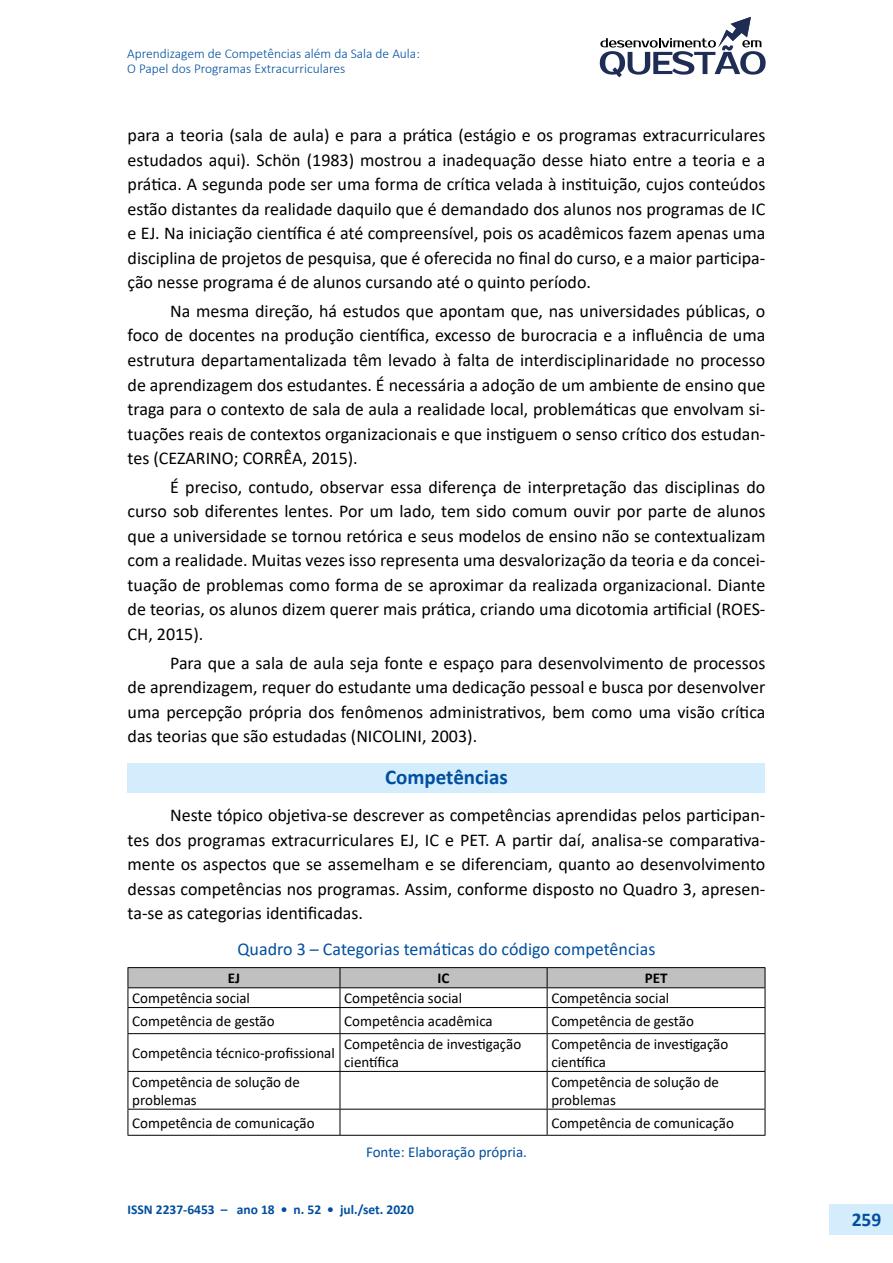
<style>
.page{position:relative;width:893px;height:1263px;background:#fff}
.page>*{position:absolute;margin:0;border:0;box-sizing:border-box;transform-origin:0 0}
.t1{font:700 21px "Calibri";color:#004f9f}
.t2{font:700 19.5px "Calibri";color:#004f9f}
.t3{font:18px/24.5px "Calibri";color:#000;text-align:justify}
.t4{font:18px "Calibri";color:#004f9f}
.t5{font:15px/18px "Calibri";color:#000}
.t6{font:15px "Calibri";color:#004f9f}
.t7{font:700 15px "Calibri";color:#000}
.t8{font:300 13.5px/15px "Calibri";color:#004f9f}
.t9{font:700 13.5px "Calibri";color:#004f9f}
</style>
<div class="page">
<div style="left:829px;top:1204px;width:64px;height:30px;background:#d4edfc"></div>
<svg style="left:600px;top:17px;width:166px;height:60px"></svg>
<div style="left:128px;top:763px;width:637px;height:29px;background:#d4edfc"></div>
<hr style="left:128px;top:1033px;width:212px;height:1px;background:#000">
<hr style="left:340px;top:1033px;width:207px;height:1px;background:#000">
<hr style="left:547px;top:1033px;width:218px;height:1px;background:#000">
<hr style="left:128px;top:1071px;width:212px;height:1px;background:#000">
<hr style="left:340px;top:1071px;width:207px;height:1px;background:#000">
<hr style="left:547px;top:1071px;width:218px;height:1px;background:#000">
<hr style="left:128px;top:1109px;width:212px;height:1px;background:#000">
<hr style="left:340px;top:1109px;width:207px;height:1px;background:#000">
<hr style="left:547px;top:1109px;width:218px;height:1px;background:#000">
<hr style="left:128px;top:1135px;width:212px;height:1px;background:#000">
<hr style="left:340px;top:1135px;width:207px;height:1px;background:#000">
<hr style="left:547px;top:1135px;width:218px;height:1px;background:#000">
<hr style="left:128px;top:1034px;width:1px;height:37px;background:#000">
<hr style="left:128px;top:1072px;width:1px;height:37px;background:#000">
<svg style="left:128px;top:1109px;width:1px;height:26px"></svg>
<svg style="left:128px;top:967px;width:638px;height:66px"></svg>
<hr style="left:340px;top:1034px;width:1px;height:37px;background:#000">
<hr style="left:547px;top:1034px;width:1px;height:37px;background:#000">
<hr style="left:765px;top:1034px;width:1px;height:37px;background:#000">
<hr style="left:340px;top:1072px;width:1px;height:37px;background:#000">
<hr style="left:547px;top:1072px;width:1px;height:37px;background:#000">
<hr style="left:765px;top:1072px;width:1px;height:37px;background:#000">
<svg style="left:340px;top:1109px;width:1px;height:26px"></svg>
<svg style="left:547px;top:1109px;width:1px;height:26px"></svg>
<svg style="left:765px;top:1109px;width:1px;height:26px"></svg>
<p class="t8" style="left:127px;top:46px;width:294px">Aprendizagem de Competências além da Sala de Aula:<br>O Papel dos Programas Extracurriculares</p>
<p class="t3" style="left:128px;top:122px;width:639px">para a teoria (sala de aula) e para a prática (estágio e os programas extracurriculares estudados aqui). Schön (1983) mostrou a inadequação desse hiato entre a teoria e a prática. A segunda pode ser uma forma de crítica velada à instituição, cujos conteúdos estão distantes da realidade daquilo que é demandado dos alunos nos programas de IC e EJ. Na iniciação científica é até compreensível, pois os acadêmicos fazem apenas uma disciplina de projetos de pesquisa, que é oferecida no final do curso, e a maior participa&shy;ção nesse programa é de alunos cursando até o quinto período.</p>
<p class="t3" style="left:128px;top:298px;width:639px;text-indent:43px">Na mesma direção, há estudos que apontam que, nas universidades públicas, o foco de docentes na produção científica, excesso de burocracia e a influência de uma estrutura departamentalizada têm levado à falta de interdisciplinaridade no processo de aprendizagem dos estudantes. É necessária a adoção de um ambiente de ensino que traga para o contexto de sala de aula a realidade local, problemáticas que envolvam si&shy;tuações reais de contextos organizacionais e que instiguem o senso crítico dos estudan&shy;tes (CEZARINO; CORRÊA, 2015).</p>
<p class="t3" style="left:128px;top:474px;width:639px;text-indent:43px">É preciso, contudo, observar essa diferença de interpretação das disciplinas do curso sob diferentes lentes. Por um lado, tem sido comum ouvir por parte de alunos que a universidade se tornou retórica e seus modelos de ensino não se contextualizam com a realidade. Muitas vezes isso representa uma desvalorização da teoria e da concei&shy;tuação de problemas como forma de se aproximar da realizada organizacional. Diante de teorias, os alunos dizem querer mais prática, criando uma dicotomia artificial (ROES-CH, 2015).</p>
<p class="t3" style="left:128px;top:650px;width:639px;text-indent:43px">Para que a sala de aula seja fonte e espaço para desenvolvimento de processos de aprendizagem, requer do estudante uma dedicação pessoal e busca por desenvolver uma percepção própria dos fenômenos administrativos, bem como uma visão crítica das teorias que são estudadas (NICOLINI, 2003).</p>
<p class="t1" style="left:385px;top:762px;width:124px">Competências</p>
<p class="t3" style="left:128px;top:803px;width:639px;text-indent:43px">Neste tópico objetiva-se descrever as competências aprendidas pelos participan&shy;tes dos programas extracurriculares EJ, IC e PET. A partir daí, analisa-se comparativa&shy;mente os aspectos que se assemelham e se diferenciam, quanto ao desenvolvimento dessas competências nos programas. Assim, conforme disposto no Quadro 3, apresen&shy;ta-se as categorias identificadas.</p>
<p class="t4" style="left:238px;top:936px;width:419px">Quadro 3 – Categorias temáticas do código competências</p>
<p class="t7" style="left:228px;top:968px;width:14px">EJ</p>
<p class="t7" style="left:438px;top:968px;width:13px">IC</p>
<p class="t7" style="left:645px;top:968px;width:24px">PET</p>
<p class="t5" style="left:132px;top:989px;width:119px">Competência social</p>
<p class="t5" style="left:344px;top:989px;width:119px">Competência social</p>
<p class="t5" style="left:551px;top:989px;width:119px">Competência social</p>
<p class="t5" style="left:132px;top:1012px;width:144px">Competência de gestão</p>
<p class="t5" style="left:344px;top:1012px;width:150px">Competência acadêmica</p>
<p class="t5" style="left:551px;top:1012px;width:144px">Competência de gestão</p>
<p class="t5" style="left:132px;top:1044px;width:204px">Competência técnico-profissional</p>
<p class="t5" style="left:344px;top:1035px;width:178px">Competência de investigação científica</p>
<p class="t5" style="left:551px;top:1035px;width:178px">Competência de investigação científica</p>
<p class="t5" style="left:132px;top:1072px;width:169px">Competência de solução de problemas</p>
<p class="t5" style="left:551px;top:1072px;width:169px">Competência de solução de problemas</p>
<p class="t5" style="left:132px;top:1113px;width:184px">Competência de comunicação</p>
<p class="t5" style="left:551px;top:1113px;width:184px">Competência de comunicação</p>
<p class="t6" style="left:366px;top:1141px;width:162px">Fonte: Elaboração própria.</p>
<p class="t9" style="left:128px;top:1200px;width:288px">ISSN 2237-6453 – ano 18 • n. 52 • jul./set. 2020</p>
<p class="t2" style="left:852px;top:1206px;width:31px">259</p>
</div>
